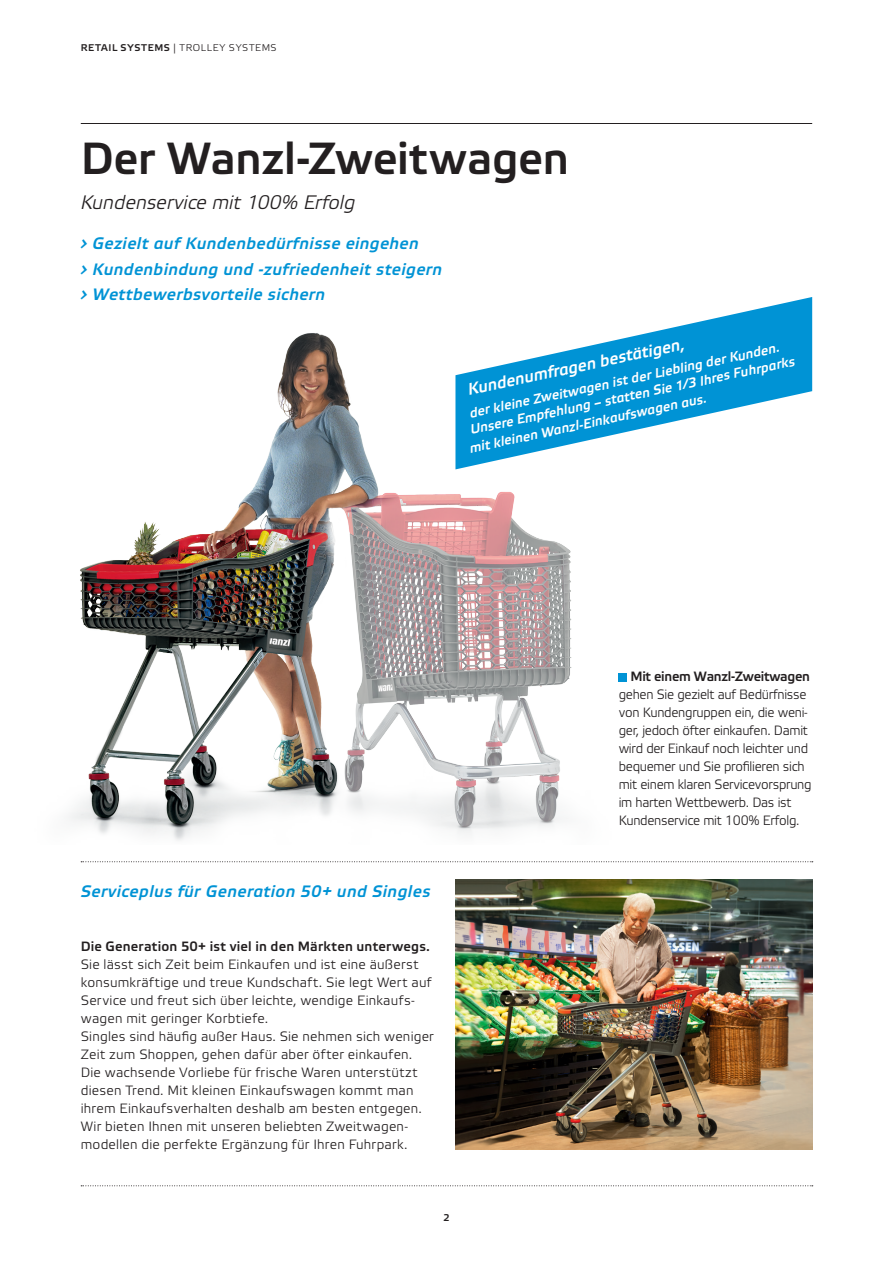
<style>
.page{position:relative;width:893px;height:1263px;background:#fff}
.page>*{position:absolute;margin:0;border:0;box-sizing:border-box;transform-origin:0 0}
.t1{font:500 45px "Wanzl Etelka";letter-spacing:-.005em;color:#231f20}
.t2{font:italic 300 19.5px "Wanzl Etelka";color:#231f20}
.t3{font:italic 500 16.5px/25.5px "Wanzl Etelka";letter-spacing:.025em;color:#0093d5}
.t4{font:italic 500 16.5px "Wanzl Etelka";color:#fff}
.t5{font:300 13.5px/18px "Wanzl Etelka";letter-spacing:.015em;color:#231f20}
.t6{font:300 13.5px/18px "Wanzl Etelka";letter-spacing:-.02em;color:#231f20;scale:.96 1}
.t7{font:italic 500 13.5px/16.5px "Wanzl Etelka";color:#fff}
.t8{font:500 13.5px "Wanzl Etelka";letter-spacing:.01em;color:#231f20}
.t9{font:500 13.5px "Wanzl Etelka";letter-spacing:-.02em;color:#231f20}
.t10{font:300 9.75px "Wanzl Etelka";letter-spacing:.065em;color:#231f20}
.t11{font:500 9.75px "Wanzl Etelka";color:#231f20}
.s1{font-weight:500}
</style>
<div class="page">
<img style="left:68px;top:333px;width:551px;height:508px">
<hr style="left:81px;top:123px;width:731px;height:1px;background:#231f20">
<svg style="left:81px;top:861px;width:732px;height:1px"></svg>
<svg style="left:81px;top:1185px;width:732px;height:1px"></svg>
<img style="left:455px;top:879px;width:357px;height:270px">
<div style="left:619px;top:673px;width:8px;height:8px;background:#0093d5"></div>
<svg style="left:455px;top:297px;width:357px;height:172px;fill:#0093d5"></svg>
<p class="t10" style="left:81px;top:42px;width:197px"><span class="s1">RETAIL SYSTEMS</span> | TROLLEY SYSTEMS</p>
<h1 class="t1" style="left:81px;top:132px;width:490px">Der Wanzl-Zweitwagen</h1>
<h2 class="t2" style="left:81px;top:191px;width:276px">Kundenservice mit 100% Erfolg</h2>
<p class="t3" style="left:81px;top:232px;width:363px">› Gezielt auf Kundenbedürfnisse eingehen<br>› Kundenbindung und -zufriedenheit steigern › Wettbewerbsvorteile sichern</p>
<p class="t4" style="left:466px;top:380px;width:223px;rotate:-12deg">Kundenumfragen bestätigen,</p>
<p class="t7" style="left:465px;top:406px;width:333px;rotate:-12deg">der kleine Zweitwagen ist der Liebling der Kunden.<br>Unsere Empfehlung – statten Sie 1/3 Ihres Fuhrparks</p>
<p class="t7" style="left:468px;top:441px;width:244px;rotate:-12deg">mit kleinen Wanzl-Einkaufswagen aus.</p>
<p class="t3" style="left:81px;top:880px;width:351px">Serviceplus für Generation 50+ und Singles</p>
<p class="t8" style="left:81px;top:939px;width:351px">Die Generation 50+ ist viel in den Märkten unterwegs.</p>
<p class="t5" style="left:81px;top:956px;width:355px">Sie lässt sich Zeit beim Einkaufen und ist eine äußerst konsumkräftige und treue Kundschaft. Sie legt Wert auf Service und freut sich über leichte, wendige Einkaufs&shy;wagen mit geringer Korbtiefe.<br>Singles sind häufig außer Haus. Sie nehmen sich weniger Zeit zum Shoppen, gehen dafür aber öfter einkaufen.<br>Die wachsende Vorliebe für frische Waren unterstützt diesen Trend. Mit kleinen Einkaufswagen kommt man ihrem Einkaufsverhalten deshalb am besten entgegen.<br>Wir bieten Ihnen mit unseren beliebten Zweitwagen&shy;modellen die perfekte Ergänzung für Ihren Fuhrpark.</p>
<p class="t11" style="left:443px;top:1212px;width:8px">2</p>
<p class="t9" style="left:630px;top:669px;width:181px">Mit einem Wanzl-Zweitwagen</p>
<p class="t6" style="left:619px;top:686px;width:202px">gehen Sie gezielt auf Bedürfnisse von Kundengruppen ein, die weni&shy;ger, jedoch öfter einkaufen. Damit wird der Einkauf noch leichter und bequemer und Sie profilieren sich mit einem klaren Servicevorsprung im harten Wettbewerb. Das ist Kundenservice mit 100% Erfolg.</p>
</div>
